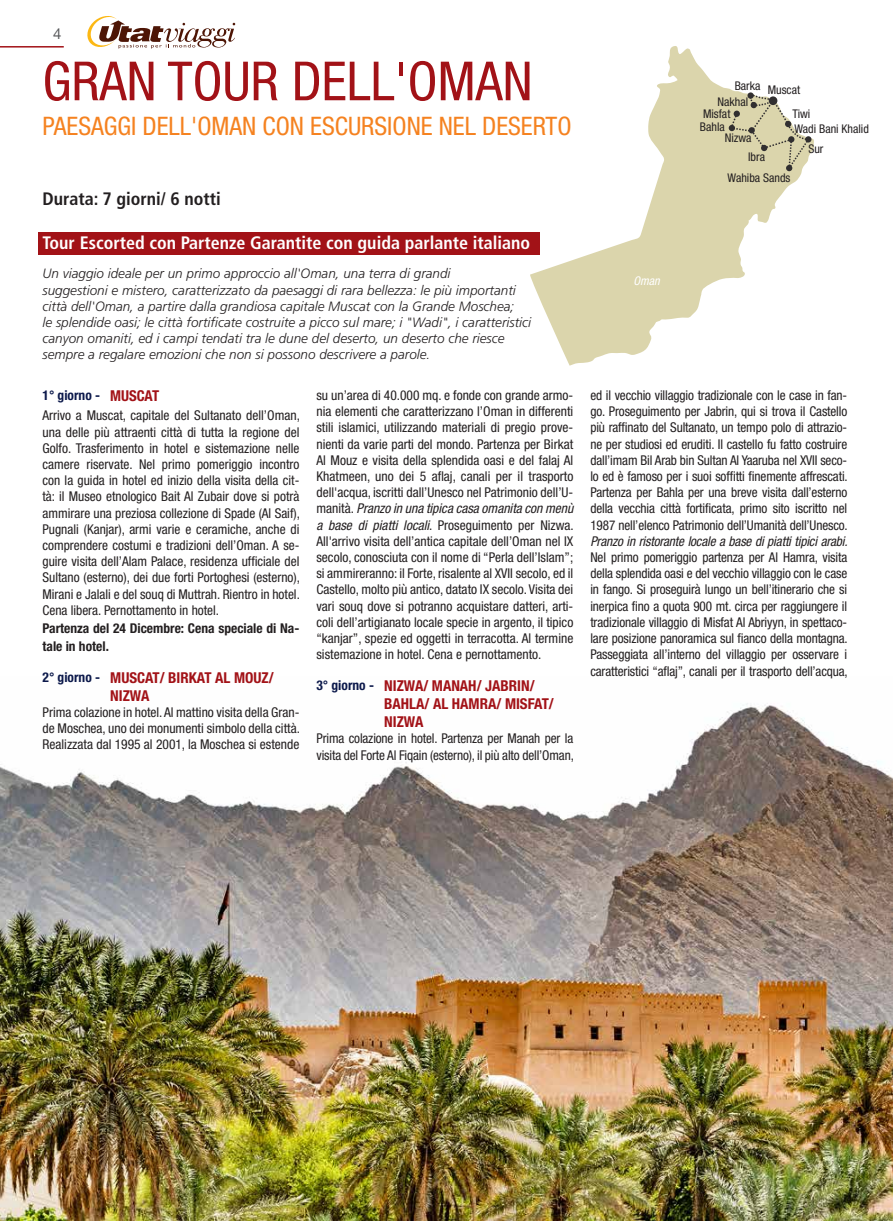
<style>
.page{position:relative;width:893px;height:1221px;background:#fff}
.page>*{position:absolute;margin:0;border:0;box-sizing:border-box;transform-origin:0 0}
.Tour_Titolo{font:condensed 54px "Helvetica Neue LT Std";color:#a21217}
.Tour_Sottotitolo{font:condensed 25.5px "Helvetica Neue LT Std";color:#f58220}
.Normale{font:700 condensed 18px "Frutiger LT Std";color:#fff}
.Normale-2{font:700 condensed 18px "Frutiger LT Std";color:#231f20}
.GT_NumeroGiorno{font:700 condensed 15px/18px "Helvetica Neue LT Std";color:#a21217}
.NumPagina{font:15px "Helvetica Neue LT Std";color:#57585a}
.TourGiorni_Descrizio{font:condensed 13.5px/16.2px "Helvetica Neue LT Std";color:#231f20;text-align:justify}
.GT_Descrizione{font:condensed 13.5px/16.2px "Helvetica Neue LT Std";letter-spacing:-.01em;color:#231f20}
.PR_Prefazione{font:italic 300 13.5px "Frutiger LT Std";color:#231f20}
.TourGiorni_Descrizio-2{font:700 condensed 13.5px/18px "Helvetica Neue LT Std";color:#231f20}
.GT_NumeroGiorno-2{font:700 condensed 13.5px "Helvetica Neue LT Std";color:#0c194b}
.Normale-3{font:condensed 12px "Helvetica Neue LT Std";color:#231f20}
.Normale-4{font:italic condensed 12px "Helvetica Neue LT Std";color:#fff}
.s1{font-style:italic}
</style>
<div class="page">
<svg style="left:87px;top:16px;width:148px;height:33px"></svg>
<div style="left:38px;top:232px;width:502px;height:22px;background:#a21217"></div>
<img style="left:0;top:703px;width:893px;height:517px">
<hr style="left:0;top:46px;width:64px;height:2px;background:#a21217">
<svg style="left:530px;top:46px;width:284px;height:319px"></svg>
<svg style="left:729px;top:93px;width:82px;height:80px"></svg>
<p class="NumPagina" style="left:53px;top:25px;width:10px">4</p>
<p class="Tour_Titolo" style="left:43px;top:50px;width:492px">GRAN TOUR DELL'OMAN</p>
<p class="Tour_Sottotitolo" style="left:43px;top:111px;width:530px">PAESAGGI DELL'OMAN CON ESCURSIONE NEL DESERTO</p>
<p class="Normale-2" style="left:43px;top:188px;width:180px">Durata: 7 giorni/ 6 notti</p>
<p class="Normale" style="left:43px;top:232px;width:489px">Tour Escorted con Partenze Garantite con guida parlante italiano</p>
<p class="PR_Prefazione" style="left:43px;top:266px;width:410px">Un viaggio ideale per un primo approccio all'Oman, una terra di grandi</p>
<p class="PR_Prefazione" style="left:43px;top:282px;width:475px">suggestioni e mistero, caratterizzato da paesaggi di rara bellezza: le più importanti</p>
<p class="PR_Prefazione" style="left:43px;top:298px;width:473px">città dell'Oman, a partire dalla grandiosa capitale Muscat con la Grande Moschea;</p>
<p class="PR_Prefazione" style="left:43px;top:315px;width:490px">le splendide oasi; le città fortificate costruite a picco sul mare; i "Wadi", i caratteristici</p>
<p class="PR_Prefazione" style="left:43px;top:331px;width:464px">canyon omaniti, ed i campi tendati tra le dune del deserto, un deserto che riesce</p>
<p class="PR_Prefazione" style="left:43px;top:347px;width:389px">sempre a regalare emozioni che non si possono descrivere a parole.</p>
<p class="GT_NumeroGiorno-2" style="left:43px;top:387px;width:59px">1° giorno -</p>
<p class="GT_NumeroGiorno" style="left:110px;top:386px;width:50px">MUSCAT</p>
<p class="TourGiorni_Descrizio" style="left:43px;top:407px;width:259px">Arrivo a Muscat, capitale del Sultanato dell’Oman, una delle più attraenti città di tutta la regione del Golfo. Trasferimento in hotel e sistemazione nelle camere riservate. Nel primo pomeriggio incontro con la guida in hotel ed inizio della visita della cit&shy;tà: il Museo etnologico Bait Al Zubair dove si potrà ammirare una preziosa collezione di Spade (Al Saif), Pugnali (Kanjar), armi varie e ceramiche, anche di comprendere costumi e tradizioni dell’Oman. A se&shy;guire visita dell’Alam Palace, residenza ufficiale del Sultano (esterno), dei due forti Portoghesi (esterno), Mirani e Jalali e del souq di Muttrah. Rientro in hotel.<br>Cena libera. Pernottamento in hotel.</p>
<p class="TourGiorni_Descrizio-2" style="left:43px;top:619px;width:258px">Partenza del 24 Dicembre: Cena speciale di Na&shy;tale in hotel.</p>
<p class="GT_NumeroGiorno-2" style="left:43px;top:668px;width:59px">2° giorno -</p>
<p class="GT_NumeroGiorno" style="left:110px;top:668px;width:165px">MUSCAT/ BIRKAT AL MOUZ/<br>NIZWA</p>
<p class="TourGiorni_Descrizio" style="left:43px;top:704px;width:259px">Prima colazione in hotel. Al mattino visita della Gran&shy;de Moschea, uno dei monumenti simbolo della città.<br>Realizzata dal 1995 al 2001, la Moschea si estende</p>
<p class="TourGiorni_Descrizio" style="left:316px;top:387px;width:259px">su un’area di 40.000 mq. e fonde con grande armo&shy;nia elementi che caratterizzano l’Oman in differenti stili islamici, utilizzando materiali di pregio prove&shy;nienti da varie parti del mondo. Partenza per Birkat Al Mouz e visita della splendida oasi e del falaj Al Khatmeen, uno dei 5 aflaj, canali per il trasporto dell'acqua, iscritti dall’Unesco nel Patrimonio dell’U&shy;manità. <span class="s1">Pranzo in una tipica casa omanita con menù a base di piatti locali</span>. Proseguimento per Nizwa.<br>All'arrivo visita dell’antica capitale dell’Oman nel IX secolo, conosciuta con il nome di “Perla dell’Islam”; si ammireranno: il Forte, risalente al XVII secolo, ed il Castello, molto più antico, datato IX secolo. Visita dei vari souq dove si potranno acquistare datteri, arti&shy;coli dell’artigianato locale specie in argento, il tipico “kanjar”, spezie ed oggetti in terracotta. Al termine sistemazione in hotel. Cena e pernottamento.</p>
<p class="GT_NumeroGiorno-2" style="left:316px;top:677px;width:59px">3° giorno -</p>
<p class="GT_NumeroGiorno" style="left:384px;top:676px;width:171px">NIZWA/ MANAH/ JABRIN/<br>BAHLA/ AL HAMRA/ MISFAT/<br>NIZWA</p>
<p class="GT_Descrizione" style="left:316px;top:730px;width:259px">Prima colazione in hotel. Partenza per Manah per la visita del Forte Al Fiqain (esterno), il più alto dell’Oman,</p>
<p class="Normale-3" style="left:735px;top:78px;width:27px">Barka</p>
<p class="Normale-3" style="left:717px;top:95px;width:32px">Nakhal</p>
<p class="Normale-3" style="left:768px;top:83px;width:34px">Muscat</p>
<p class="Normale-3" style="left:703px;top:107px;width:29px">Misfat</p>
<p class="Normale-3" style="left:792px;top:107px;width:20px">Tiwi</p>
<p class="Normale-3" style="left:700px;top:119px;width:26px">Bahla</p>
<p class="Normale-3" style="left:725px;top:131px;width:28px">Nizwa</p>
<p class="Normale-3" style="left:748px;top:149px;width:18px">Ibra</p>
<p class="Normale-3" style="left:794px;top:122px;width:76px">Wadi Bani Khalid</p>
<p class="Normale-3" style="left:808px;top:142px;width:17px">Sur</p>
<p class="Normale-4" style="left:634px;top:274px;width:28px">Oman</p>
<p class="Normale-3" style="left:728px;top:171px;width:64px">Wahiba Sands</p>
<p class="GT_Descrizione" style="left:590px;top:387px;width:259px;text-align:justify">ed il vecchio villaggio tradizionale con le case in fan&shy;go. Proseguimento per Jabrin, qui si trova il Castello più raffinato del Sultanato, un tempo polo di attrazio&shy;ne per studiosi ed eruditi. Il castello fu fatto costruire dall’imam Bil Arab bin Sultan Al Yaaruba nel XVII seco&shy;lo ed è famoso per i suoi soffitti finemente affrescati.<br>Partenza per Bahla per una breve visita dall’esterno della vecchia città fortificata, primo sito iscritto nel 1987 nell’elenco Patrimonio dell’Umanità dell’Unesco.<br><span class="s1">Pranzo in ristorante locale a base di piatti tipici arabi.<br></span>Nel primo pomeriggio partenza per Al Hamra, visita della splendida oasi e del vecchio villaggio con le case in fango. Si proseguirà lungo un bell’itinerario che si inerpica fino a quota 900 mt. circa per raggiungere il tradizionale villaggio di Misfat Al Abriyyn, in spettaco&shy;lare posizione panoramica sul fianco della montagna.<br>Passeggiata all’interno del villaggio per osservare i caratteristici “aflaj”, canali per il trasporto dell’acqua,</p>
</div>
